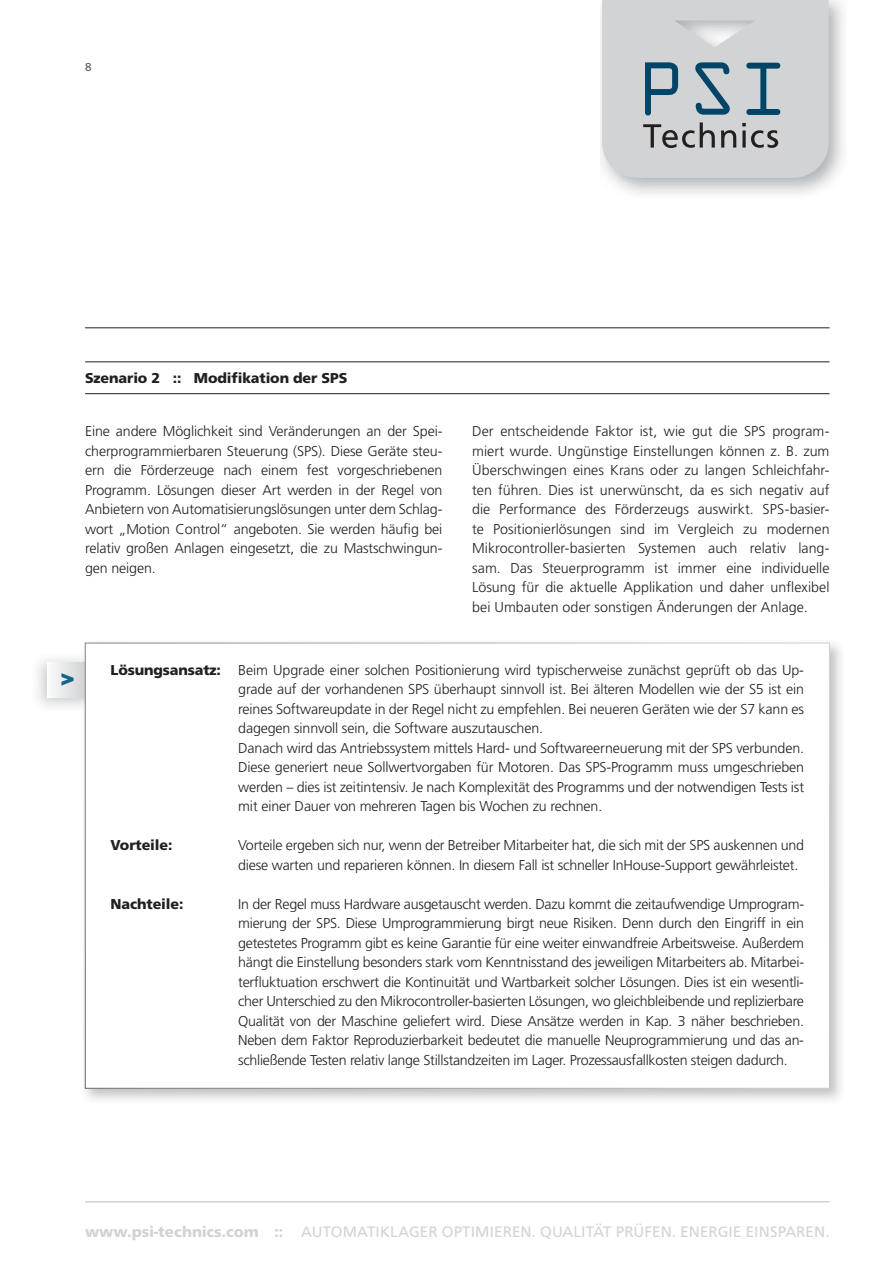
<style>
.page{position:relative;width:893px;height:1263px;background:#fff}
.page>*{position:absolute;margin:0;border:0;box-sizing:border-box;transform-origin:0 0}
.t1{font:15.75px "Frutus T";letter-spacing:.01em;color:#d1d3d4}
.t2{font:300 14.25px/19.5px "Frutiger";letter-spacing:-.01em;color:#231f20;text-align:justify}
.t3{font:900 14.25px "Frutiger";letter-spacing:-.01em;color:#231f20}
.t4{font:12px "Frutus T";color:#58595b}
.s1{font-weight:900}
.s2{font-weight:700}
</style>
<div class="page">
<img style="left:601px;top:0;width:242px;height:194px">
<svg style="left:602px;top:0;width:226px;height:178px;background:#c2c7ca"></svg>
<hr style="left:85px;top:327px;width:744px;height:1px;background:#231f20">
<hr style="left:85px;top:1201px;width:744px;height:1px;background:#bbbdc0">
<svg style="left:49px;top:662px;width:33px;height:35px"></svg>
<svg style="left:61px;top:673px;width:13px;height:13px"></svg>
<img style="left:82px;top:642px;width:759px;height:458px">
<img style="left:82px;top:662px;width:3px;height:35px">
<div style="left:85px;top:643px;width:744px;height:445px;background:#fff"></div>
<hr style="left:85px;top:393px;width:744px;height:1px;background:#231f20">
<hr style="left:85px;top:361px;width:744px;height:1px;background:#231f20">
<p class="t4" style="left:85px;top:61px;width:8px">8</p>
<p class="t3" style="left:85px;top:372px;width:264px">Szenario 2 :: Modifikation der SPS</p>
<p class="t2" style="left:85px;top:423px;width:359px">Eine andere Möglichkeit sind Veränderungen an der Spei&shy;cherprogrammierbaren Steuerung (SPS). Diese Geräte steu&shy;ern die Förderzeuge nach einem fest vorgeschriebenen Programm. Lösungen dieser Art werden in der Regel von Anbietern von Automatisierungslösungen unter dem Schlag&shy;wort „Motion Control“ angeboten. Sie werden häufig bei relativ großen Anlagen eingesetzt, die zu Mastschwingun&shy;gen neigen.</p>
<p class="t2" style="left:472px;top:423px;width:359px">Der entscheidende Faktor ist, wie gut die SPS program&shy;miert wurde. Ungünstige Einstellungen können z. B. zum Überschwingen eines Krans oder zu langen Schleichfahr&shy;ten führen. Dies ist unerwünscht, da es sich negativ auf die Performance des Förderzeugs auswirkt. SPS-basier&shy;te Positionierlösungen sind im Vergleich zu modernen Mikrocontroller-basierten Systemen auch relativ lang&shy;sam. Das Steuerprogramm ist immer eine individuelle Lösung für die aktuelle Applikation und daher unflexibel bei Umbauten oder sonstigen Änderungen der Anlage.</p>
<p class="t2" style="left:238px;top:661px;width:567px;text-align:left;text-indent:-128px"><span class="s1">Lösungsansatz:</span> Beim Upgrade einer solchen Positionierung wird typischerweise zunächst geprüft ob das Up&shy;grade auf der vorhandenen SPS überhaupt sinnvoll ist. Bei älteren Modellen wie der S5 ist ein reines Softwareupdate in der Regel nicht zu empfehlen. Bei neueren Geräten wie der S7 kann es dagegen sinnvoll sein, die Software auszutauschen.<br>Danach wird das Antriebssystem mittels Hard- und Softwareerneuerung mit der SPS verbunden.<br>Diese generiert neue Sollwertvorgaben für Motoren. Das SPS-Programm muss umgeschrieben werden – dies ist zeitintensiv. Je nach Komplexität des Programms und der notwendigen Tests ist mit einer Dauer von mehreren Tagen bis Wochen zu rechnen.</p>
<p class="t3" style="left:111px;top:839px;width:63px">Vorteile:</p>
<p class="t2" style="left:238px;top:837px;width:567px">Vorteile ergeben sich nur, wenn der Betreiber Mitarbeiter hat, die sich mit der SPS auskennen und diese warten und reparieren können. In diesem Fall ist schneller InHouse-Support gewährleistet.</p>
<p class="t3" style="left:111px;top:898px;width:74px">Nachteile:</p>
<p class="t2" style="left:238px;top:895px;width:567px">In der Regel muss Hardware ausgetauscht werden. Dazu kommt die zeitaufwendige Umprogram&shy;mierung der SPS. Diese Umprogrammierung birgt neue Risiken. Denn durch den Eingriff in ein getestetes Programm gibt es keine Garantie für eine weiter einwandfreie Arbeitsweise. Außerdem hängt die Einstellung besonders stark vom Kenntnisstand des jeweiligen Mitarbeiters ab. Mitarbei&shy;terfluktuation erschwert die Kontinuität und Wartbarkeit solcher Lösungen. Dies ist ein wesentli&shy;cher Unterschied zu den Mikrocontroller-basierten Lösungen, wo gleichbleibende und replizierbare Qualität von der Maschine geliefert wird. Diese Ansätze werden in Kap. 3 näher beschrieben.<br>Neben dem Faktor Reproduzierbarkeit bedeutet die manuelle Neuprogrammierung und das an&shy;schließende Testen relativ lange Stillstandzeiten im Lager. Prozessausfallkosten steigen dadurch.</p>
<p class="t1" style="left:85px;top:1224px;width:746px"><span class="s2">www.psi-technics.com ::</span> AUTOMATIKLAGER OPTIMIEREN. QUALITÄT PRÜFEN. ENERGIE EINSPAREN.</p>
</div>
